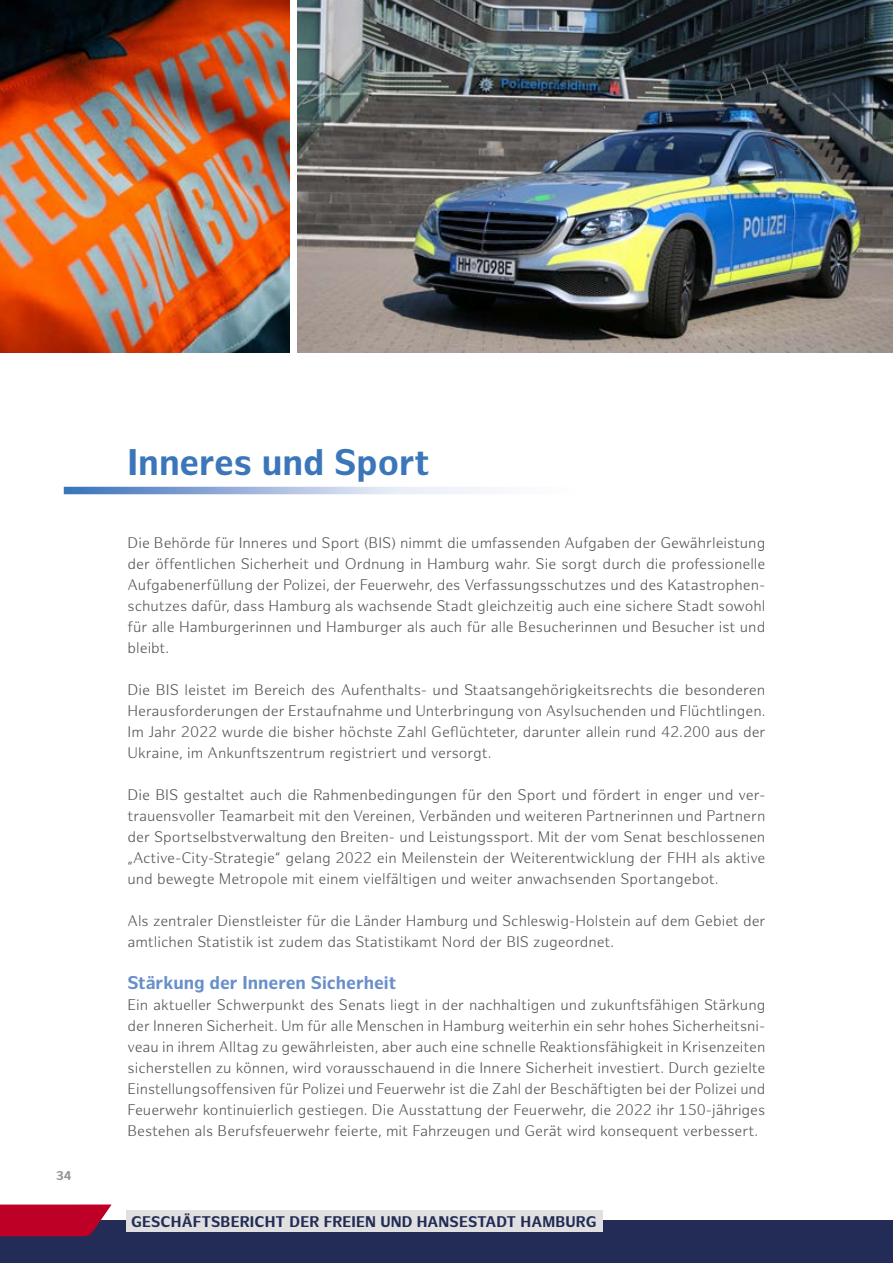
<style>
.page{position:relative;width:893px;height:1263px;background:#fff}
.page>*{position:absolute;margin:0;border:0;box-sizing:border-box;transform-origin:0 0}
.t1{font:700 36px "Hamburg Sans";color:#3b76ba}
.t2{font:700 18px "Hamburg Sans";color:#688fc9}
.t3{font:300 15px/21px "Hamburg Sans";color:#555;text-align:justify}
.t4{font:700 15px "Hamburg Sans";letter-spacing:.01em;color:#222c57}
.t5{font:700 12.3px "Hamburg Sans";color:#939393}
</style>
<div class="page">
<svg style="left:64px;top:487px;width:428px;height:7px;background:#a7bddf"></svg>
<img style="left:0;top:0;width:289px;height:353px">
<img style="left:298px;top:0;width:594px;height:353px">
<div style="left:0;top:1220px;width:893px;height:43px;background:#222c57"></div>
<div style="left:126px;top:1210px;width:476px;height:22px;background:#e0e0e0"></div>
<svg style="left:0;top:1204px;width:112px;height:32px;background:#b40e33"></svg>
<p class="t5" style="left:56px;top:1168px;width:17px">34</p>
<h1 class="t1" style="left:128px;top:441px;width:304px">Inneres und Sport</h1>
<p class="t3" style="left:128px;top:533px;width:639px">Die Behörde für Inneres und Sport (BIS) nimmt die umfassenden Aufgaben der Gewährleistung der öffentlichen Sicherheit und Ordnung in Hamburg wahr. Sie sorgt durch die professionelle Aufgabenerfüllung der Polizei, der Feuerwehr, des Verfassungsschutzes und des Katastrophen&shy;schutzes dafür, dass Hamburg als wachsende Stadt gleichzeitig auch eine sichere Stadt sowohl für alle Hamburgerinnen und Hamburger als auch für alle Besucherinnen und Besucher ist und bleibt.</p>
<p class="t3" style="left:128px;top:680px;width:639px">Die BIS leistet im Bereich des Aufenthalts- und Staatsangehörigkeitsrechts die besonderen Herausforderungen der Erstaufnahme und Unterbringung von Asylsuchenden und Flüchtlingen.<br>Im Jahr 2022 wurde die bisher höchste Zahl Geflüchteter, darunter allein rund 42.200 aus der Ukraine, im Ankunftszentrum registriert und versorgt.</p>
<p class="t3" style="left:128px;top:785px;width:639px">Die BIS gestaltet auch die Rahmenbedingungen für den Sport und fördert in enger und ver&shy;trauensvoller Teamarbeit mit den Vereinen, Verbänden und weiteren Partnerinnen und Partnern der Sportselbstverwaltung den Breiten- und Leistungssport. Mit der vom Senat beschlossenen „Active-City-Strategie“ gelang 2022 ein Meilenstein der Weiterentwicklung der FHH als aktive und bewegte Metropole mit einem vielfältigen und weiter anwachsenden Sportangebot.</p>
<p class="t3" style="left:128px;top:911px;width:639px">Als zentraler Dienstleister für die Länder Hamburg und Schleswig-Holstein auf dem Gebiet der amtlichen Statistik ist zudem das Statistikamt Nord der BIS zugeordnet.</p>
<p class="t2" style="left:128px;top:972px;width:270px">Stärkung der Inneren Sicherheit</p>
<p class="t3" style="left:128px;top:995px;width:639px">Ein aktueller Schwerpunkt des Senats liegt in der nachhaltigen und zukunftsfähigen Stärkung der Inneren Sicherheit. Um für alle Menschen in Hamburg weiterhin ein sehr hohes Sicherheitsni&shy;veau in ihrem Alltag zu gewährleisten, aber auch eine schnelle Reaktionsfähigkeit in Krisenzeiten sicherstellen zu können, wird vorausschauend in die Innere Sicherheit investiert. Durch gezielte Einstellungsoffensiven für Polizei und Feuerwehr ist die Zahl der Beschäftigten bei der Polizei und Feuerwehr kontinuierlich gestiegen. Die Ausstattung der Feuerwehr, die 2022 ihr 150-jähriges Bestehen als Berufsfeuerwehr feierte, mit Fahrzeugen und Gerät wird konsequent verbessert.</p>
<p class="t4" style="left:131px;top:1213px;width:467px">GESCHÄFTSBERICHT DER FREIEN UND HANSESTADT HAMBURG</p>
</div>
